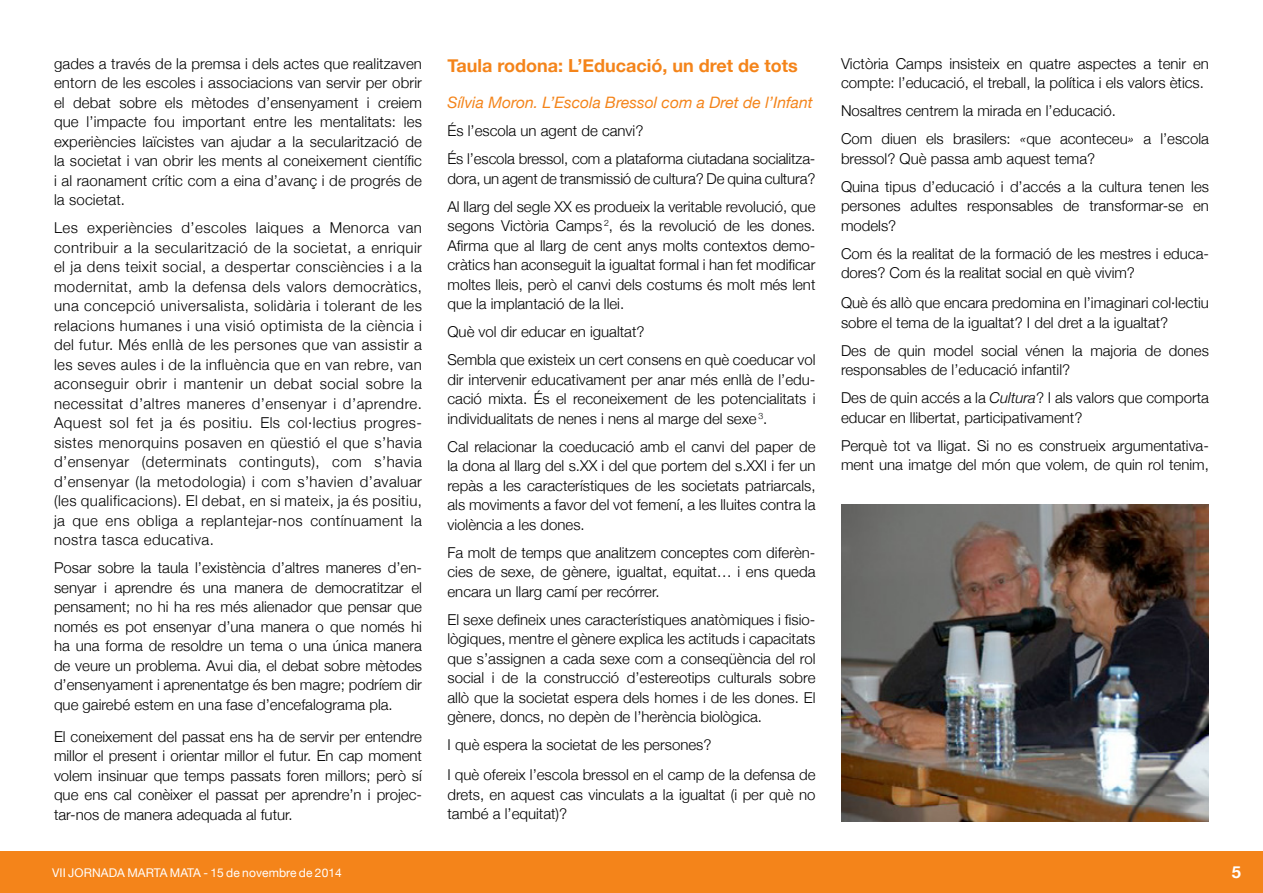
<style>
.page{position:relative;width:1263px;height:893px;background:#fff}
.page>*{position:absolute;margin:0;border:0;box-sizing:border-box;transform-origin:0 0}
.t1{font:700 18px "Helvetica Neue";color:#f4841a}
.t2{font:700 16.5px "Helvetica Neue";color:#fff}
.t3{font:italic 15.75px "Helvetica Neue";color:#f4841a}
.t4{font:300 15px/19.5px "Helvetica Neue";color:#000}
.t5{font:12px "Helvetica Neue";letter-spacing:.01em;color:#fff}
.s1{font-style:italic}
</style>
<div class="page">
<div style="left:0;top:851px;width:1263px;height:42px;background:#f4841a"></div>
<img style="left:841px;top:505px;width:368px;height:317px">
<p class="t4" style="left:54px;top:53px;width:369px;text-align:justify">gades a través de la premsa i dels actes que realitzaven entorn de les escoles i associacions van servir per obrir el debat sobre els mètodes d’ensenyament i creiem que l’impacte fou important entre les mentalitats: les experiències laïcistes van ajudar a la secularització de la societat i van obrir les ments al coneixement científic i al raonament crític com a eina d’avanç i de progrés de la societat.</p>
<p class="t4" style="left:54px;top:218px;width:369px;text-align:justify">Les experiències d’escoles laiques a Menorca van contribuir a la secularització de la societat, a enriquir el ja dens teixit social, a despertar consciències i a la modernitat, amb la defensa dels valors democràtics, una concepció universalista, solidària i tolerant de les relacions humanes i una visió optimista de la ciència i del futur. Més enllà de les persones que van assistir a les seves aules i de la influència que en van rebre, van aconseguir obrir i mantenir un debat social sobre la necessitat d’altres maneres d’ensenyar i d’aprendre.<br>Aquest sol fet ja és positiu. Els col·lectius progres&shy;sistes menorquins posaven en qüestió el que s’havia d’ensenyar (determinats continguts), com s’havia d’ensenyar (la metodologia) i com s’havien d’avaluar (les qualificacions). El debat, en si mateix, ja és positiu, ja que ens obliga a replantejar-nos contínuament la nostra tasca educativa.</p>
<p class="t4" style="left:54px;top:558px;width:369px;text-align:justify">Posar sobre la taula l’existència d’altres maneres d’en&shy;senyar i aprendre és una manera de democratitzar el pensament; no hi ha res més alienador que pensar que només es pot ensenyar d’una manera o que només hi ha una forma de resoldre un tema o una única manera de veure un problema. Avui dia, el debat sobre mètodes d’ensenyament i aprenentatge és ben magre; podríem dir que gairebé estem en una fase d’encefalograma pla.</p>
<p class="t4" style="left:54px;top:726px;width:369px;text-align:justify">El coneixement del passat ens ha de servir per entendre millor el present i orientar millor el futur. En cap moment volem insinuar que temps passats foren millors; però sí que ens cal conèixer el passat per aprendre’n i projec&shy;tar-nos de manera adequada al futur.</p>
<p class="t1" style="left:447px;top:54px;width:352px">Taula rodona: L’Educació, un dret de tots</p>
<p class="t3" style="left:447px;top:93px;width:367px">Sílvia Moron. L’Escola Bressol com a Dret de l’Infant</p>
<p class="t4" style="left:447px;top:116px;width:369px;line-height:28px">És l’escola un agent de canvi?<br>És l’escola bressol, com a plataforma ciutadana socialitza-</p>
<p class="t4" style="left:447px;top:164px;width:369px;line-height:28px">dora, un agent de transmissió de cultura? De quina cultura?<br>Al llarg del segle XX es produeix la veritable revolució, que</p>
<p class="t4" style="left:447px;top:216px;width:369px;text-align:justify">segons Victòria Camps <sup>2</sup>, és la revolució de les dones.<br>Afirma que al llarg de cent anys molts contextos demo&shy;cràtics han aconseguit la igualtat formal i han fet modificar moltes lleis, però el canvi dels costums és molt més lent que la implantació de la llei.</p>
<p class="t4" style="left:447px;top:317px;width:369px;line-height:28px">Què vol dir educar en igualtat?<br>Sembla que existeix un cert consens en què coeducar vol</p>
<p class="t4" style="left:447px;top:369px;width:369px;text-align:justify">dir intervenir educativament per anar més enllà de l’edu&shy;cació mixta. És el reconeixement de les potencialitats i individualitats de nenes i nens al marge del sexe <sup>3</sup>.</p>
<p class="t4" style="left:447px;top:436px;width:369px;text-align:justify">Cal relacionar la coeducació amb el canvi del paper de la dona al llarg del s.XX i del que portem del s.XXI i fer un repàs a les característiques de les societats patriarcals, als moviments a favor del vot femení, a les lluites contra la violència a les dones.</p>
<p class="t4" style="left:447px;top:542px;width:369px;text-align:justify">Fa molt de temps que analitzem conceptes com diferèn&shy;cies de sexe, de gènere, igualtat, equitat… i ens queda encara un llarg camí per recórrer.</p>
<p class="t4" style="left:447px;top:609px;width:369px;text-align:justify">El sexe defineix unes característiques anatòmiques i fisio&shy;lògiques, mentre el gènere explica les actituds i capacitats que s’assignen a cada sexe com a conseqüència del rol social i de la construcció d’estereotips culturals sobre allò que la societat espera dels homes i de les dones. El gènere, doncs, no depèn de l’herència biològica.</p>
<p class="t4" style="left:447px;top:729px;width:369px;line-height:30.2px">I què espera la societat de les persones?<br>I què ofereix l’escola bressol en el camp de la defensa de</p>
<p class="t4" style="left:447px;top:784px;width:369px">drets, en aquest cas vinculats a la igualtat (i per què no també a l’equitat)?</p>
<p class="t4" style="left:841px;top:53px;width:369px">Victòria Camps insisteix en quatre aspectes a tenir en compte: l’educació, el treball, la política i els valors ètics.</p>
<p class="t4" style="left:841px;top:96px;width:369px;line-height:28px">Nosaltres centrem la mirada en l’educació.<br>Com diuen els brasilers: <span class="s1">«</span>que aconteceu<span class="s1">»</span> a l’escola</p>
<p class="t4" style="left:841px;top:144px;width:369px;line-height:28px">bressol? Què passa amb aquest tema?<br>Quina tipus d’educació i d’accés a la cultura tenen les</p>
<p class="t4" style="left:841px;top:196px;width:369px">persones adultes responsables de transformar-se en models?</p>
<p class="t4" style="left:841px;top:243px;width:369px">Com és la realitat de la formació de les mestres i educa&shy;dores? Com és la realitat social en què vivim?</p>
<p class="t4" style="left:841px;top:293px;width:369px">Què és allò que encara predomina en l’imaginari col·lectiu sobre el tema de la igualtat? I del dret a la igualtat?</p>
<p class="t4" style="left:841px;top:340px;width:369px">Des de quin model social vénen la majoria de dones responsables de l’educació infantil?</p>
<p class="t4" style="left:841px;top:388px;width:369px">Des de quin accés a la <span class="s1">Cultura</span>? I als valors que comporta educar en llibertat, participativament?</p>
<p class="t4" style="left:841px;top:435px;width:369px">Perquè tot va lligat. Si no es construeix argumentativa&shy;ment una imatge del món que volem, de quin rol tenim,</p>
<p class="t5" style="left:52px;top:866px;width:291px">VII JORNADA MARTA MATA - 15 de novembre de 2014</p>
<p class="t2" style="left:1232px;top:862px;width:11px">5</p>
</div>
